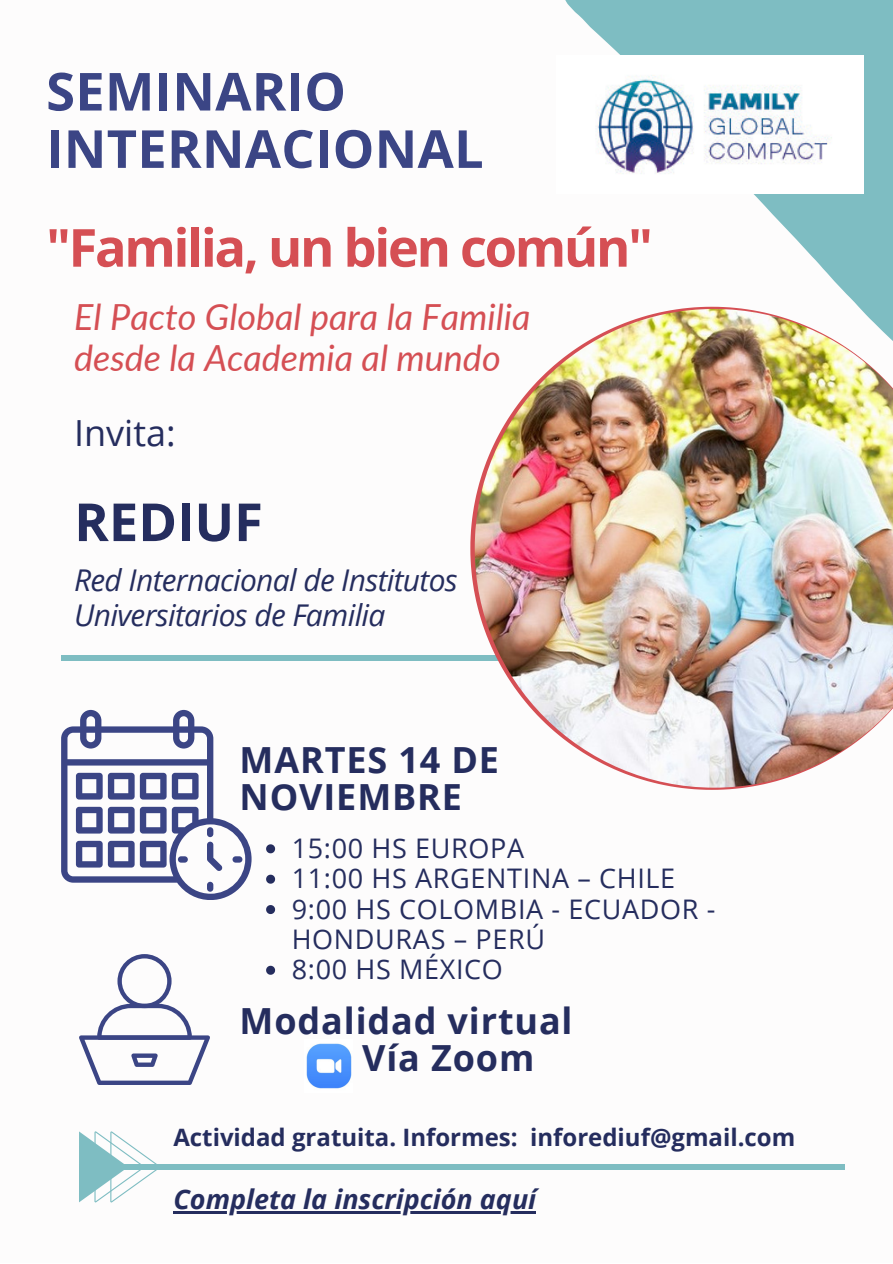
<style>
.page{position:relative;width:893px;height:1264px;background:#fff}
.page>*{position:absolute;margin:0;border:0;box-sizing:border-box;transform-origin:0 0}
.t1{font:700 52.5px/57.3px "Open Sans";letter-spacing:.005em;color:#3b4585}
.t2{font:700 52.5px "Open Sans";letter-spacing:-.045em;color:#d54f54}
.t3{font:700 52.5px "Open Sans";color:#252d5e}
.t4{font:italic 36px/41.5px "Lato";color:#d54f54}
.t5{font:700 36px/37px "Open Sans";letter-spacing:.025em;color:#252d5e}
.t6{font:36px "Open Sans";color:#252d5e}
.t7{font:italic 30px/34.8px "Open Sans";letter-spacing:-.02em;color:#252d5e}
.t8{font:27px/30.3px "Open Sans";letter-spacing:.025em;color:#252d5e}
.t9{font:italic 700 27px "Open Sans";color:#252d5e}
.t10{font:700 24px "Open Sans";color:#252d5e}
</style>
<div class="page">
<div style="left:61px;top:655px;width:765px;height:6px;background:#7ebdc2"></div>
<div style="left:79px;top:1164px;width:765px;height:5px;background:#7ebdc2"></div>
<img style="left:474px;top:355px;width:418px;height:432px">
<img style="left:306px;top:1043px;width:46px;height:46px">
<svg style="left:565px;top:0;width:327px;height:355px"></svg>
<img style="left:565px;top:55px;width:298px;height:138px">
<svg style="left:79px;top:1131px;width:81px;height:71px"></svg>
<svg style="left:61px;top:710px;width:190px;height:190px"></svg>
<svg style="left:79px;top:954px;width:131px;height:130px"></svg>
<svg style="left:266px;top:844px;width:9px;height:9px"></svg>
<svg style="left:266px;top:874px;width:9px;height:9px"></svg>
<svg style="left:266px;top:905px;width:9px;height:9px"></svg>
<svg style="left:266px;top:965px;width:9px;height:9px"></svg>
<hr style="left:173px;top:1210px;width:363px;height:3px;background:#252d5e">
<p class="t1" style="left:46px;top:61px;width:439px">SEMINARIO<br>INTERNACIONAL</p>
<p class="t2" style="left:46px;top:210px;width:608px">"Familia, un bien común"</p>
<p class="t4" style="left:74px;top:295px;width:457px">El Pacto Global para la Familia desde la Academia al mundo</p>
<p class="t6" style="left:74px;top:407px;width:103px">Invita:</p>
<p class="t3" style="left:74px;top:485px;width:190px">REDIUF</p>
<p class="t7" style="left:74px;top:562px;width:385px">Red Internacional de Institutos<br>Universitarios de Familia</p>
<p class="t5" style="left:240px;top:740px;width:261px">MARTES 14 DE<br>NOVIEMBRE</p>
<p class="t8" style="left:292px;top:832px;width:234px">15:00 HS EUROPA</p>
<p class="t8" style="left:292px;top:862px;width:385px">11:00 HS ARGENTINA – CHILE</p>
<p class="t8" style="left:292px;top:892px;width:425px">9:00 HS COLOMBIA - ECUADOR -<br>HONDURAS – PERÚ</p>
<p class="t8" style="left:292px;top:953px;width:213px">8:00 HS MÉXICO</p>
<p class="t5" style="left:240px;top:1001px;width:334px">Modalidad virtual</p>
<p class="t5" style="left:362px;top:1038px;width:174px">Vía Zoom</p>
<p class="t10" style="left:173px;top:1120px;width:623px">Actividad gratuita. Informes: inforediuf@gmail.com</p>
<p class="t9" style="left:173px;top:1179px;width:364px">Completa la inscripción aquí</p>
</div>
